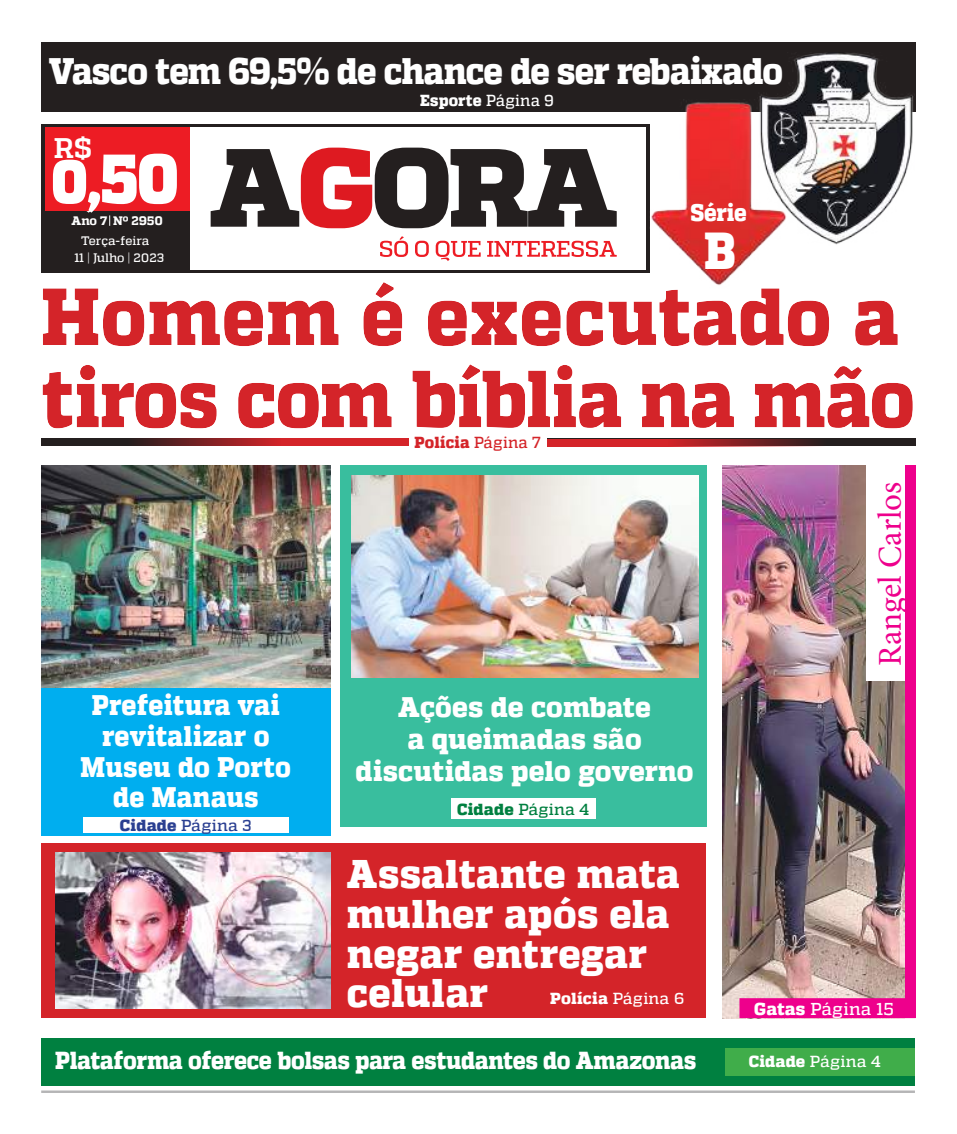
<style>
.page{position:relative;width:957px;height:1134px;background:#fff}
.page>*{position:absolute;margin:0;border:0;box-sizing:border-box;transform-origin:0 0}
.t1{font:800 80.88px/82.2px "MW Quadon";color:#d42429;scale:.91 1}
.t2{font:900 60.75px "MW Quadon";color:#fff;scale:.91 1}
.t3{font:800 51.88px "MW Quadon";color:#fff;scale:.9 1}
.t4{font:800 39.88px/39.9px "MW Quadon";letter-spacing:.01em;color:#fff;scale:.95 1}
.t5{font:800 36.88px "MW Quadon";letter-spacing:-.025em;color:#fff;scale:.9 1}
.t6{font:33.25px "Minion Pro";letter-spacing:-.005em;color:#ee008c}
.t7{font:800 28.25px/32px "MW Quadon";letter-spacing:.01em;color:#fff;text-align:center;scale:.95 1}
.t8{font:800 28.25px/30.8px "MW Quadon";letter-spacing:.01em;color:#fff;text-align:center;scale:.9 1}
.t9{font:800 24.5px "MW Quadon";letter-spacing:-.015em;color:#fff;scale:.9 1}
.t10{font:800 23.88px "MW Quadon";letter-spacing:-.01em;color:#fff;scale:.9 1}
.t11{font:700 18.25px "MW Quadon";color:#fff}
.t12{font:500 17.12px "MW Quadon";letter-spacing:.02em;color:#fff}
.t13{font:800 16px "MW Quadon";letter-spacing:.015em;color:#fff;scale:.95 1}
.t14{font:800 16px "MW Quadon";letter-spacing:.015em;color:#d42429;scale:.95 1}
.t15{font:800 16px "MW Quadon";letter-spacing:.015em;color:#fff}
.t16{font:500 16px "MW Quadon";letter-spacing:.02em;color:#fff}
.t17{font:500 16px "MW Quadon";letter-spacing:.02em;color:#2a3f91}
.t18{font:500 16px "MW Quadon";letter-spacing:.02em;color:#008040}
.t19{font:500 12.25px/17.5px "MW Quadon";color:#fff}
.t20{font:800 12.25px "MW Quadon";letter-spacing:.01em;color:#fff}
.s1{font-size:28.25px}
.s2{font-size:69.38px}
.s3{font-weight:500}
.s4{font-weight:800}
</style>
<div class="page">
<img style="left:722px;top:465px;width:183px;height:553px">
<div style="left:41px;top:42px;width:874px;height:69px;background:#241f1f"></div>
<div style="left:340px;top:465px;width:366px;height:362px;background:#39be9e"></div>
<div style="left:41px;top:1039px;width:874px;height:47px;background:#008040"></div>
<div style="left:725px;top:1049px;width:190px;height:27px;background:#40ad4a"></div>
<div style="left:41px;top:844px;width:665px;height:174px;background:#d42429"></div>
<img style="left:55px;top:852px;width:275px;height:157px">
<hr style="left:41px;top:1090px;width:874px;height:3px;background:#b5b5b6">
<svg style="left:41px;top:439px;width:368px;height:7px;background:#852124"></svg>
<svg style="left:547px;top:439px;width:368px;height:8px;background:#8f2e30"></svg>
<div style="left:41px;top:465px;width:289px;height:370px;background:#00aeef"></div>
<img style="left:41px;top:465px;width:289px;height:222px">
<div style="left:83px;top:817px;width:205px;height:16px;background:#fff"></div>
<div style="left:451px;top:798px;width:144px;height:21px;background:#fff"></div>
<div style="left:41px;top:210px;width:148px;height:63px;background:#241f1f"></div>
<div style="left:41px;top:127px;width:148px;height:83px;background:#ed1c24"></div>
<hr style="left:646px;top:125px;width:4px;height:148px;background:#241f1f">
<hr style="left:41px;top:125px;width:4px;height:148px;background:#241f1f">
<svg style="left:211px;top:148px;width:406px;height:80px"></svg>
<svg style="left:380px;top:236px;width:28px;height:21px"></svg>
<svg style="left:415px;top:241px;width:14px;height:16px"></svg>
<svg style="left:436px;top:241px;width:45px;height:20px"></svg>
<svg style="left:487px;top:241px;width:130px;height:16px"></svg>
<hr style="left:41px;top:270px;width:609px;height:3px;background:#241f1f">
<hr style="left:41px;top:124px;width:609px;height:3px;background:#241f1f">
<img style="left:351px;top:476px;width:347px;height:201px">
<div style="left:866px;top:465px;width:41px;height:215px;background:#fff"></div>
<div style="left:905px;top:465px;width:10px;height:553px;background:#ee008c"></div>
<div style="left:739px;top:998px;width:166px;height:20px;background:#ee008c"></div>
<img style="left:759px;top:53px;width:155px;height:192px">
<img style="left:650px;top:100px;width:137px;height:185px">
<h3 class="t5" style="left:49px;top:49px;width:817px">Vasco tem 69,5% de chance de ser rebaixado</h3>
<p class="t11" style="left:54px;top:137px;width:40px">R$<span class="s1">R$</span></p>
<h2 class="t2" style="left:52px;top:146px;width:140px">0,<span class="s2">50</span></h2>
<p class="t20" style="left:72px;top:214px;width:92px">Ano 7 Nº 2950</p>
<p class="t19" style="left:74px;top:232px;width:91px;text-indent:7px">Terça-feira<br>11 | Julho | 2023</p>
<p class="t13" style="left:420px;top:91px;width:142px">Esporte <span class="s3">Página 9</span></p>
<p class="t10" style="left:690px;top:199px;width:64px">Série</p>
<h3 class="t3" style="left:704px;top:220px;width:37px">B</h3>
<h1 class="t1" style="left:41px;top:277px;width:961px">Homem é executado a tiros com bíblia na mão</h1>
<p class="t14" style="left:415px;top:433px;width:134px">Polícia <span class="s3">Página 7</span></p>
<p class="t8" style="left:81px;top:691px;width:235px">Prefeitura vai revitalizar o<br>Museu do Porto de Manaus</p>
<p class="t17" style="left:120px;top:816px;width:133px"><span class="s4">Cidade</span> Página 3</p>
<p class="t7" style="left:355px;top:692px;width:357px">Ações de combate<br>a queimadas são discutidas pelo governo</p>
<p class="t18" style="left:457px;top:800px;width:134px"><span class="s4">Cidade</span> Página 4</p>
<h3 class="t4" style="left:347px;top:855px;width:352px">Assaltante mata mulher após ela negar entregar celular</h3>
<p class="t15" style="left:550px;top:989px;width:135px">Polícia <span class="s3">Página 6</span></p>
<p class="t9" style="left:55px;top:1046px;width:714px">Plataforma oferece bolsas para estudantes do Amazonas</p>
<p class="t6" style="left:868px;top:666px;width:186px;rotate:-90deg">Rangel Carlos</p>
<p class="t12" style="left:754px;top:999px;width:141px"><span class="s4">Gatas</span> Página 15</p>
<p class="t16" style="left:748px;top:1052px;width:134px"><span class="s4">Cidade</span> Página 4</p>
</div>
